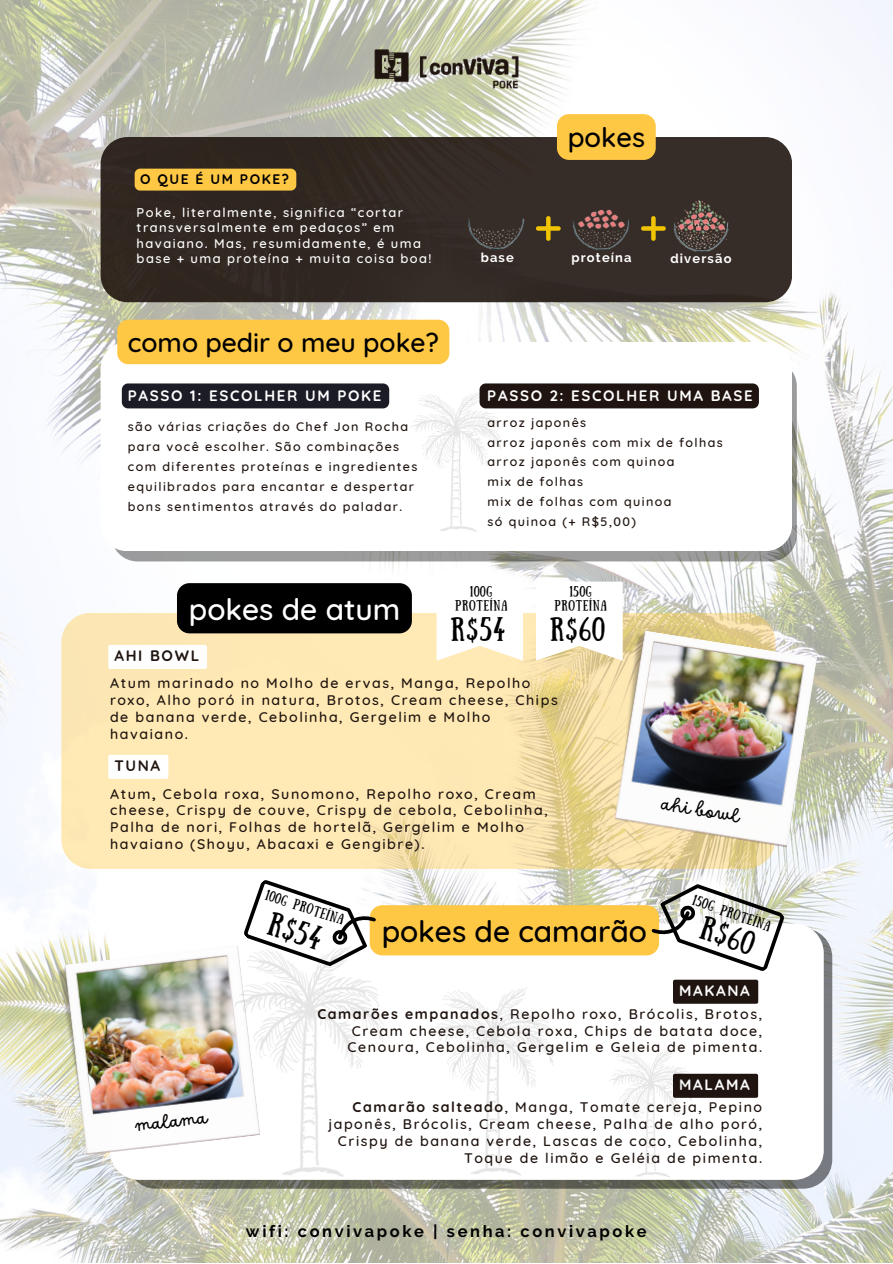
<style>
.page{position:relative;width:893px;height:1264px;background:#fff}
.page>*{position:absolute;margin:0;border:0;box-sizing:border-box;transform-origin:0 0}
.t1{font:500 30px "Quicksand";color:#000}
.t2{font:500 30px "Quicksand";color:#fff}
.t3{font:500 27.3px "Quicksand";color:#000}
.t4{font:500 26.55px "Quicksand";color:#000}
.t5{font:24px "Sunday";color:#000}
.t6{font:18.9px "DO Script Regular";color:#000}
.t7{font:700 16.35px "Raleway";letter-spacing:.16em;color:#000}
.t8{font:700 15.15px "Quicksand";letter-spacing:.11em;color:#fff}
.t9{font:700 15.15px "Quicksand";letter-spacing:.11em;color:#1f140f}
.t10{font:700 15px "Quicksand";letter-spacing:.11em;color:#fff}
.t11{font:500 14.1px/16.8px "Quicksand";letter-spacing:.11em;color:#1f140f}
.t12{font:700 13.8px "Quicksand";letter-spacing:.11em;color:#000}
.t13{font:500 12.9px/15.5px "Quicksand";letter-spacing:.11em;color:#fff}
.t14{font:700 12.9px "Raleway";letter-spacing:.09em;color:#fff}
.t15{font:500 12.6px/20px "Quicksand";letter-spacing:.11em;color:#1f140f}
.t16{font:10.65px/14.2px "Sunday";letter-spacing:.07em;color:#000;text-align:center}
.s1{font-weight:700}
</style>
<div class="page">
<img style="left:0;top:0;width:892px;height:1262px">
<svg style="left:61px;top:612px;width:714px;height:256px;background:#fae5af"></svg>
<div style="left:177px;top:583px;width:235px;height:50px;background:#000;border-radius:13px"></div>
<svg style="left:108px;top:645px;width:99px;height:24px"></svg>
<img style="left:606px;top:629px;width:211px;height:218px">
<div style="left:108px;top:754px;width:60px;height:25px;background:#fff;border-radius:2px"></div>
<div style="left:110px;top:923px;width:713px;height:256px;background:#fff;border-radius:30px"></div>
<div style="left:369px;top:905px;width:290px;height:50px;background:#ffc844;border-radius:13px"></div>
<div style="left:673px;top:979px;width:85px;height:24px;background:#1f140f;border-radius:2px"></div>
<div style="left:673px;top:1073px;width:85px;height:24px;background:#1f140f;border-radius:2px"></div>
<img style="left:56px;top:944px;width:108px;height:212px">
<img style="left:164px;top:954px;width:292px;height:252px">
<img style="left:374px;top:962px;width:238px;height:238px">
<img style="left:569px;top:1031px;width:163px;height:163px">
<svg style="left:111px;top:360px;width:685px;height:201px;background:#9fa09e"></svg>
<div style="left:100px;top:342px;width:691px;height:208px;background:#fff;border-radius:26px"></div>
<div style="left:545px;top:383px;width:213px;height:25px;background:#1f140f"></div>
<div style="left:122px;top:383px;width:245px;height:25px;background:#1c1c26"></div>
<img style="left:367px;top:383px;width:178px;height:168px">
<div style="left:117px;top:320px;width:332px;height:44px;background:#ffc844;border-radius:11px"></div>
<div style="left:100px;top:137px;width:692px;height:165px;background:#342a25;border-radius:27px"></div>
<div style="left:557px;top:114px;width:98px;height:46px;background:#ffc844;border-radius:12px"></div>
<div style="left:135px;top:169px;width:161px;height:21px;background:#ffc844;border-radius:5px"></div>
<img style="left:468px;top:218px;width:57px;height:32px">
<img style="left:572px;top:209px;width:58px;height:41px">
<img style="left:673px;top:200px;width:56px;height:52px">
<svg style="left:536px;top:216px;width:24px;height:25px"></svg>
<svg style="left:641px;top:216px;width:24px;height:25px"></svg>
<img style="left:365px;top:48px;width:162px;height:45px">
<img style="left:76px;top:849px;width:301px;height:265px">
<svg style="left:650px;top:847px;width:152px;height:154px"></svg>
<svg style="left:436px;top:581px;width:87px;height:79px"></svg>
<svg style="left:536px;top:581px;width:86px;height:79px"></svg>
<p class="t12" style="left:140px;top:170px;width:150px">O QUE É UM POKE?</p>
<p class="t13" style="left:137px;top:204px;width:296px">Poke, literalmente, significa “cortar transversalmente em pedaços” em havaiano. Mas, resumidamente, é uma base + uma proteína + muita coisa boa!</p>
<p class="t3" style="left:568px;top:120px;width:79px">pokes</p>
<p class="t14" style="left:480px;top:249px;width:35px">base</p>
<p class="t14" style="left:571px;top:250px;width:62px">proteína</p>
<p class="t14" style="left:670px;top:251px;width:63px">diversão</p>
<p class="t4" style="left:128px;top:325px;width:313px">como pedir o meu poke?</p>
<p class="t10" style="left:128px;top:386px;width:255px">PASSO 1: ESCOLHER UM POKE</p>
<p class="t15" style="left:128px;top:416px;width:291px">são várias criações do Chef Jon Rocha para você escolher. São combinações com diferentes proteínas e ingredientes equilibrados para encantar e despertar bons sentimentos através do paladar.</p>
<p class="t10" style="left:487px;top:386px;width:267px">PASSO 2: ESCOLHER UMA BASE</p>
<p class="t15" style="left:487px;top:412px;width:100px">arroz japonês</p>
<p class="t15" style="left:487px;top:432px;width:237px">arroz japonês com mix de folhas</p>
<p class="t15" style="left:487px;top:451px;width:189px">arroz japonês com quinoa</p>
<p class="t15" style="left:487px;top:471px;width:97px">mix de folhas</p>
<p class="t15" style="left:487px;top:491px;width:185px">mix de folhas com quinoa</p>
<p class="t15" style="left:487px;top:511px;width:150px">só quinoa (+ R$5,00)</p>
<p class="t2" style="left:189px;top:589px;width:213px">pokes de atum</p>
<p class="t9" style="left:114px;top:646px;width:86px">AHI BOWL</p>
<p class="t16" style="left:455px;top:583px;width:54px">100G<br>PROTEÍNA</p>
<p class="t5" style="left:450px;top:611px;width:56px">R$54</p>
<p class="t16" style="left:554px;top:583px;width:54px">150G<br>PROTEÍNA</p>
<p class="t5" style="left:550px;top:611px;width:56px">R$60</p>
<p class="t11" style="left:110px;top:674px;width:449px">Atum marinado no Molho de ervas, Manga, Repolho roxo, Alho poró in natura, Brotos, Cream cheese, Chips de banana verde, Cebolinha, Gergelim e Molho havaiano.</p>
<p class="t9" style="left:114px;top:756px;width:47px">TUNA</p>
<p class="t11" style="left:110px;top:785px;width:439px">Atum<span class="s1">,</span> Cebola roxa, Sunomono, Repolho roxo, Cream cheese, Crispy de couve, Crispy de cebola, Cebolinha, Palha de nori, Folhas de hortelã, Gergelim e Molho havaiano (Shoyu, Abacaxi e Gengibre).</p>
<p class="t6" style="left:663px;top:793px;width:80px;rotate:9deg">ahi bowl</p>
<p class="t16" style="left:269px;top:886px;width:83px;rotate:18deg">100G PROTEÍNA</p>
<p class="t5" style="left:274px;top:906px;width:56px;rotate:18deg">R$54</p>
<p class="t1" style="left:381px;top:911px;width:267px">pokes de camarão</p>
<p class="t16" style="left:696px;top:891px;width:83px;rotate:19deg">150G PROTEÍNA</p>
<p class="t5" style="left:706px;top:910px;width:56px;rotate:18deg">R$60</p>
<p class="t8" style="left:679px;top:981px;width:72px">MAKANA</p>
<p class="t11" style="left:347px;top:1005px;width:416px;text-align:justify;text-indent:-30px"><span class="s1">Camarões empanados</span>, Repolho roxo, Brócolis, Brotos, Cream cheese, Cebola roxa, Chips de batata doce, Cenoura, Cebolinha, Gergelim e Geleia de pimenta.</p>
<p class="t6" style="left:134px;top:1114px;width:74px;rotate:-6deg">malama</p>
<p class="t8" style="left:679px;top:1075px;width:72px">MALAMA</p>
<p class="t11" style="left:328px;top:1098px;width:435px;text-align:right"><span class="s1">Camarão salteado</span>, Manga, Tomate cereja, Pepino japonês, Brócolis, Cream cheese, Palha de alho poró, Crispy de banana verde, Lascas de coco, Cebolinha, Toque de limão e Geléia de pimenta.</p>
<p class="t7" style="left:246px;top:1222px;width:402px">wifi: convivapoke | senha: convivapoke</p>
</div>
